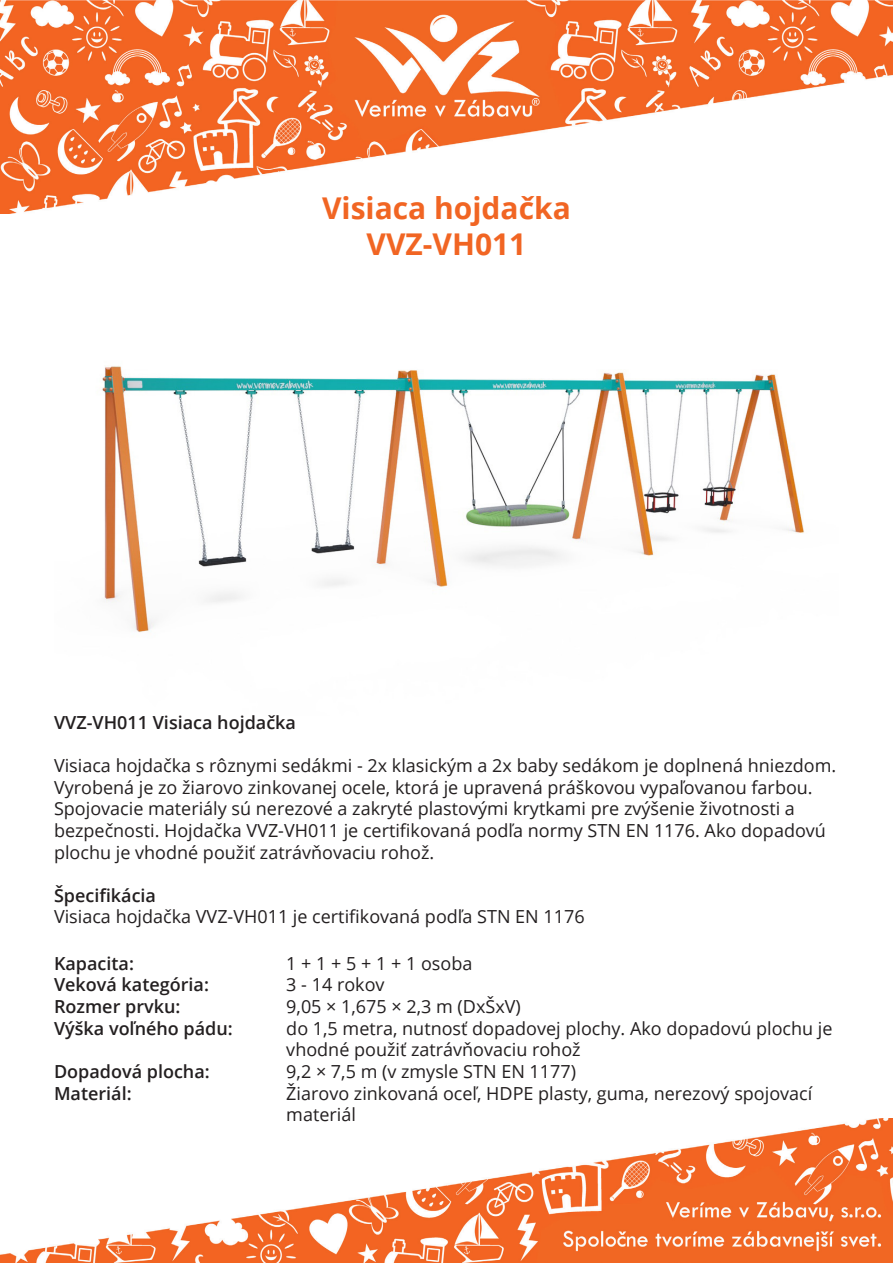
<style>
.page{position:relative;width:893px;height:1263px;background:#fff}
.page>*{position:absolute;margin:0;border:0;box-sizing:border-box;transform-origin:0 0}
.Veľký_Nádpis_-_Oranž{font:700 30px "Open Sans";color:#f16523}
.Text_čierna_12pt{font:18px/21.6px "Open Sans";color:#231f20}
.Malý_nádpis_-_čierna{font:600 18px "Open Sans";color:#231f20}
</style>
<div class="page">
<img style="left:0;top:0;width:893px;height:214px">
<img style="left:0;top:1118px;width:893px;height:145px">
<img style="left:102px;top:365px;width:702px;height:268px">
<p class="Veľký_Nádpis_-_Oranž" style="left:322px;top:187px;width:250px">Visiaca hojdačka</p>
<p class="Veľký_Nádpis_-_Oranž" style="left:367px;top:223px;width:161px">VVZ-VH011</p>
<p class="Malý_nádpis_-_čierna" style="left:54px;top:710px;width:243px">VVZ-VH011 Visiaca hojdačka</p>
<p class="Text_čierna_12pt" style="left:54px;top:754px;width:784px">Visiaca hojdačka s rôznymi sedákmi - 2x klasickým a 2x baby sedákom je doplnená hniezdom.<br>Vyrobená je zo žiarovo zinkovanej ocele, ktorá je upravená práškovou vypaľovanou farbou.<br>Spojovacie materiály sú nerezové a zakryté plastovými krytkami pre zvýšenie životnosti a bezpečnosti. Hojdačka VVZ-VH011 je certifikovaná podľa normy STN EN 1176. Ako dopadovú plochu je vhodné použiť zatrávňovaciu rohož.</p>
<p class="Malý_nádpis_-_čierna" style="left:54px;top:883px;width:104px">Špecifikácia</p>
<p class="Text_čierna_12pt" style="left:54px;top:905px;width:532px">Visiaca hojdačka VVZ-VH011 je certifikovaná podľa STN EN 1176</p>
<p class="Malý_nádpis_-_čierna" style="left:54px;top:951px;width:81px">Kapacita:</p>
<p class="Malý_nádpis_-_čierna" style="left:54px;top:972px;width:156px">Veková kategória:</p>
<p class="Malý_nádpis_-_čierna" style="left:54px;top:994px;width:128px">Rozmer prvku:</p>
<p class="Malý_nádpis_-_čierna" style="left:54px;top:1016px;width:180px">Výška voľného pádu:</p>
<p class="Malý_nádpis_-_čierna" style="left:54px;top:1059px;width:157px">Dopadová plocha:</p>
<p class="Malý_nádpis_-_čierna" style="left:54px;top:1080px;width:79px">Materiál:</p>
<p class="Text_čierna_12pt" style="left:286px;top:952px;width:188px">1 + 1 + 5 + 1 + 1 osoba</p>
<p class="Text_čierna_12pt" style="left:286px;top:974px;width:100px">3 - 14 rokov</p>
<p class="Text_čierna_12pt" style="left:286px;top:995px;width:236px">9,05 × 1,675 × 2,3 m (DxŠxV)</p>
<p class="Text_čierna_12pt" style="left:286px;top:1017px;width:548px">do 1,5 metra, nutnosť dopadovej plochy. Ako dopadovú plochu je vhodné použiť zatrávňovaciu rohož</p>
<p class="Text_čierna_12pt" style="left:286px;top:1060px;width:291px">9,2 × 7,5 m (v zmysle STN EN 1177)</p>
<p class="Text_čierna_12pt" style="left:286px;top:1082px;width:528px">Žiarovo zinkovaná oceľ, HDPE plasty, guma, nerezový spojovací materiál</p>
</div>
